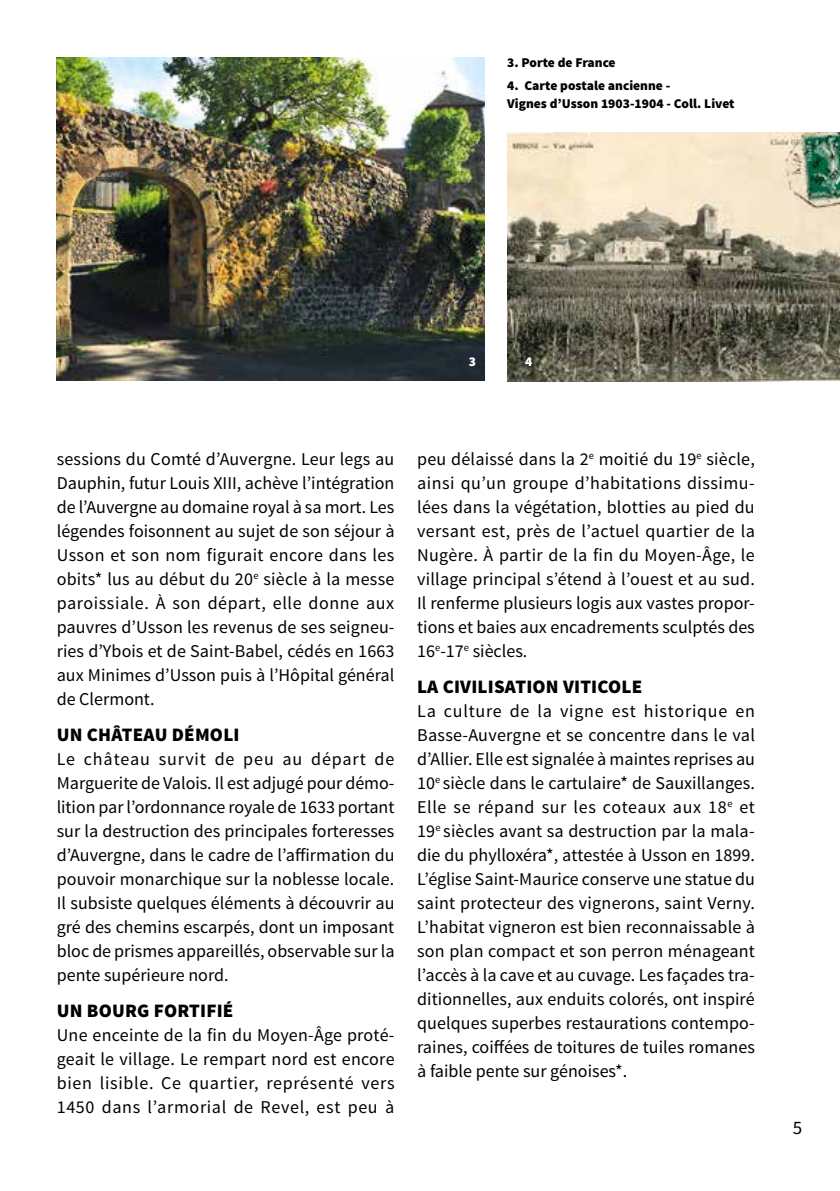
<style>
.page{position:relative;width:840px;height:1191px;background:#fff}
.page>*{position:absolute;margin:0;border:0;box-sizing:border-box;transform-origin:0 0}
.t1{font:900 19px "Source Sans Pro";letter-spacing:.01em;color:#000}
.t2{font:19px "Source Sans Pro";color:#000}
.t3{font:18px/24px "Source Sans Pro";color:#000;text-align:justify}
.t4{font:900 13.4px/18px "Source Sans Pro";color:#000}
.t5{font:900 13.4px "Source Sans Pro";color:#fff}
</style>
<div class="page">
<img style="left:507px;top:133px;width:332px;height:248px">
<img style="left:57px;top:58px;width:427px;height:323px">
<p class="t4" style="left:507px;top:54px;width:110px">3. Porte de France</p>
<p class="t4" style="left:507px;top:78px;width:229px">4. Carte postale ancienne -<br>Vignes d’Usson 1903-1904 - Coll. Livet</p>
<p class="t5" style="left:468px;top:353px;width:9px">3</p>
<p class="t5" style="left:524px;top:353px;width:9px">4</p>
<p class="t3" style="left:57px;top:447px;width:339px">sessions du Comté d’Auvergne. Leur legs au Dauphin, futur Louis XIII, achève l’intégration de l’Auvergne au domaine royal à sa mort. Les légendes foisonnent au sujet de son séjour à Usson et son nom figurait encore dans les obits* lus au début du 20<sup>e</sup> siècle à la messe paroissiale. À son départ, elle donne aux pauvres d’Usson les revenus de ses seigneu&shy;ries d’Ybois et de Saint-Babel, cédés en 1663 aux Minimes d’Usson puis à l’Hôpital général de Clermont.</p>
<p class="t1" style="left:57px;top:722px;width:184px">UN CHÂTEAU DÉMOLI</p>
<p class="t3" style="left:57px;top:747px;width:339px">Le château survit de peu au départ de Marguerite de Valois. Il est adjugé pour démo&shy;lition par l’ordonnance royale de 1633 portant sur la destruction des principales forteresses d’Auvergne, dans le cadre de l’affirmation du pouvoir monarchique sur la noblesse locale.<br>Il subsiste quelques éléments à découvrir au gré des chemins escarpés, dont un imposant bloc de prismes appareillés, observable sur la pente supérieure nord.</p>
<p class="t1" style="left:57px;top:998px;width:178px">UN BOURG FORTIFIÉ</p>
<p class="t3" style="left:57px;top:1023px;width:339px">Une enceinte de la fin du Moyen-Âge proté&shy;geait le village. Le rempart nord est encore bien lisible. Ce quartier, représenté vers 1450 dans l’armorial de Revel, est peu à</p>
<p class="t3" style="left:417px;top:447px;width:339px">peu délaissé dans la 2<sup>e</sup> moitié du 19<sup>e</sup> siècle, ainsi qu’un groupe d’habitations dissimu&shy;lées dans la végétation, blotties au pied du versant est, près de l’actuel quartier de la Nugère. À partir de la fin du Moyen-Âge, le village principal s’étend à l’ouest et au sud.<br>Il renferme plusieurs logis aux vastes propor&shy;tions et baies aux encadrements sculptés des 16<sup>e</sup>-17<sup>e</sup> siècles.</p>
<p class="t1" style="left:417px;top:674px;width:226px">LA CIVILISATION VITICOLE</p>
<p class="t3" style="left:417px;top:699px;width:339px">La culture de la vigne est historique en Basse-Auvergne et se concentre dans le val d’Allier. Elle est signalée à maintes reprises au 10<sup>e</sup> siècle dans le cartulaire* de Sauxillanges.<br>Elle se répand sur les coteaux aux 18<sup>e</sup> et 19<sup>e</sup> siècles avant sa destruction par la mala&shy;die du phylloxéra*, attestée à Usson en 1899.<br>L’église Saint-Maurice conserve une statue du saint protecteur des vignerons, saint Verny.<br>L’habitat vigneron est bien reconnaissable à son plan compact et son perron ménageant l’accès à la cave et au cuvage. Les façades tra&shy;ditionnelles, aux enduits colorés, ont inspiré quelques superbes restaurations contempo&shy;raines, coiffées de toitures de tuiles romanes à faible pente sur génoises*.</p>
<p class="t2" style="left:792px;top:1116px;width:11px">5</p>
</div>
